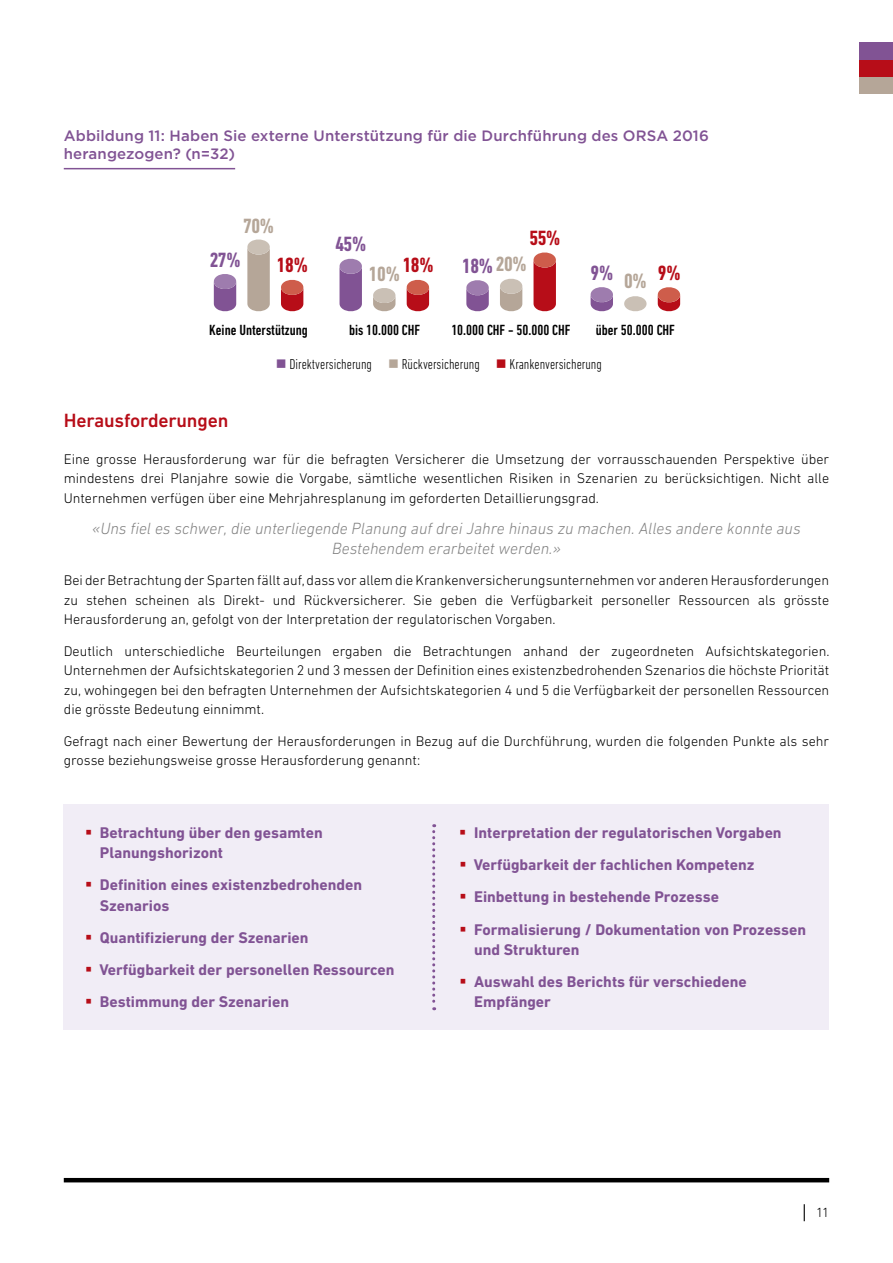
<style>
.page{position:relative;width:893px;height:1263px;background:#fff}
.page>*{position:absolute;margin:0;border:0;box-sizing:border-box;transform-origin:0 0}
.t1{font:700 condensed 21px "DIN Next LT Pro";letter-spacing:-.025em;color:#815394}
.t2{font:700 condensed 21px "DIN Next LT Pro";color:#b70d18}
.t3{font:700 condensed 21px "DIN Next LT Pro";color:#b5a698}
.t4{font:500 19.5px "DIN Next LT Pro";letter-spacing:-.01em;color:#b70d18}
.t5{font:italic 300 16.5px/19.5px "DIN Next LT Pro";color:#7f7f7f;text-align:center}
.t6{font:700 15.75px/20.2px "DIN Next LT Pro";color:#815394}
.t7{font:500 15px/18px "Gotham";letter-spacing:.01em;color:#815394}
.t8{font:500 condensed 15px "DIN Next LT Pro";color:#000}
.t9{font:300 condensed 14.55px "DIN Next LT Pro";color:#000}
.t10{font:300 14.25px/19.5px "DIN Next LT Pro";color:#000;text-align:justify}
.t11{font:300 13.5px "DIN Next LT Pro";color:#000}
.s1{color:#b5a698}
.s2{color:#815394}
.s3{color:#b70d18}
</style>
<div class="page">
<div style="left:859px;top:76px;width:34px;height:17px;background:#b5a698"></div>
<div style="left:859px;top:59px;width:34px;height:17px;background:#b70d18"></div>
<div style="left:859px;top:43px;width:34px;height:17px;background:#815394"></div>
<hr style="left:64px;top:1178px;width:765px;height:4px;background:#000">
<svg style="left:804px;top:1204px;width:1px;height:17px"></svg>
<hr style="left:64px;top:168px;width:171px;height:1px;background:#815394">
<svg style="left:213px;top:274px;width:24px;height:38px"></svg>
<svg style="left:247px;top:239px;width:23px;height:73px"></svg>
<svg style="left:281px;top:279px;width:23px;height:33px"></svg>
<svg style="left:500px;top:278px;width:23px;height:34px"></svg>
<svg style="left:339px;top:258px;width:23px;height:54px"></svg>
<svg style="left:373px;top:288px;width:23px;height:24px"></svg>
<svg style="left:406px;top:279px;width:24px;height:33px"></svg>
<svg style="left:590px;top:287px;width:23px;height:25px"></svg>
<svg style="left:624px;top:296px;width:23px;height:16px"></svg>
<svg style="left:657px;top:287px;width:24px;height:25px"></svg>
<svg style="left:466px;top:280px;width:23px;height:32px"></svg>
<svg style="left:533px;top:252px;width:23px;height:60px"></svg>
<div style="left:64px;top:804px;width:765px;height:226px;background:#f1edf6"></div>
<svg style="left:432px;top:824px;width:3px;height:186px"></svg>
<p class="t7" style="left:64px;top:127px;width:647px">Abbildung 11: Haben Sie externe Unterstützung für die Durchführung des ORSA 2016 herangezogen? (n=32)</p>
<h1 class="t3" style="left:243px;top:213px;width:33px">70%</h1>
<h1 class="t2" style="left:529px;top:226px;width:33px">55%</h1>
<h1 class="t1" style="left:335px;top:232px;width:33px">45%</h1>
<h1 class="t1" style="left:210px;top:248px;width:33px">27%</h1>
<h1 class="t2" style="left:277px;top:253px;width:33px">18%</h1>
<h1 class="t1" style="left:462px;top:254px;width:66px">18% <span class="s1">20%</span></h1>
<h1 class="t2" style="left:403px;top:253px;width:33px">18%</h1>
<h1 class="t3" style="left:369px;top:262px;width:33px">10%</h1>
<h1 class="t1" style="left:590px;top:261px;width:25px">9%</h1>
<h1 class="t2" style="left:658px;top:261px;width:25px">9%</h1>
<h1 class="t3" style="left:624px;top:269px;width:25px">0%</h1>
<p class="t8" style="left:209px;top:322px;width:100px">Keine Unterstützung</p>
<p class="t8" style="left:349px;top:322px;width:73px">bis 10.000 CHF</p>
<p class="t8" style="left:451px;top:322px;width:121px">10.000 CHF - 50.000 CHF</p>
<p class="t8" style="left:596px;top:322px;width:80px">über 50.000 CHF</p>
<p class="t9" style="left:276px;top:356px;width:327px"><span class="s2">■</span> Direktversicherung <span class="s1">■</span> Rückversicherung <span class="s3">■</span> Krankenversicherung</p>
<h2 class="t4" style="left:64px;top:409px;width:166px">Herausforderungen</h2>
<p class="t10" style="left:64px;top:449px;width:767px">Eine grosse Herausforderung war für die befragten Versicherer die Umsetzung der vorrausschauenden Perspektive über mindestens drei Planjahre sowie die Vorgabe, sämtliche wesentlichen Risiken in Szenarien zu berücksichtigen. Nicht alle Unternehmen verfügen über eine Mehrjahresplanung im geforderten Detaillierungsgrad.</p>
<p class="t5" style="left:92px;top:519px;width:710px">«Uns fiel es schwer, die unterliegende Planung auf drei Jahre hinaus zu machen. Alles andere konnte aus<br>Bestehendem erarbeitet werden.»</p>
<p class="t10" style="left:64px;top:571px;width:767px">Bei der Betrachtung der Sparten fällt auf, dass vor allem die Krankenversicherungsunternehmen vor anderen Herausforderungen zu stehen scheinen als Direkt- und Rückversicherer. Sie geben die Verfügbarkeit personeller Ressourcen als grösste Herausforderung an, gefolgt von der Interpretation der regulatorischen Vorgaben.</p>
<p class="t10" style="left:64px;top:641px;width:767px">Deutlich unterschiedliche Beurteilungen ergaben die Betrachtungen anhand der zugeordneten Aufsichtskategorien.<br>Unternehmen der Aufsichtskategorien 2 und 3 messen der Definition eines existenzbedrohenden Szenarios die höchste Priorität zu, wohingegen bei den befragten Unternehmen der Aufsichtskategorien 4 und 5 die Verfügbarkeit der personellen Ressourcen die grösste Bedeutung einnimmt.</p>
<p class="t10" style="left:64px;top:731px;width:767px">Gefragt nach einer Bewertung der Herausforderungen in Bezug auf die Durchführung, wurden die folgenden Punkte als sehr grosse beziehungsweise grosse Herausforderung genannt:</p>
<p class="t6" style="left:100px;top:822px;width:224px;text-indent:-15px"><span class="s3">▪</span> Betrachtung über den gesamten<br>Planungshorizont</p>
<p class="t6" style="left:100px;top:875px;width:264px;text-indent:-15px"><span class="s3">▪</span> Definition eines existenzbedrohenden<br>Szenarios</p>
<p class="t6" style="left:85px;top:927px;width:225px"><span class="s3">▪</span> Quantifizierung der Szenarien</p>
<p class="t6" style="left:85px;top:959px;width:311px"><span class="s3">▪</span> Verfügbarkeit der personellen Ressourcen</p>
<p class="t6" style="left:85px;top:992px;width:206px"><span class="s3">▪</span> Bestimmung der Szenarien</p>
<p class="t6" style="left:459px;top:822px;width:324px"><span class="s3">▪</span> Interpretation der regulatorischen Vorgaben</p>
<p class="t6" style="left:459px;top:854px;width:297px"><span class="s3">▪</span> Verfügbarkeit der fachlichen Kompetenz</p>
<p class="t6" style="left:459px;top:887px;width:261px"><span class="s3">▪</span> Einbettung in bestehende Prozesse</p>
<p class="t6" style="left:474px;top:919px;width:334px;text-indent:-15px"><span class="s3">▪</span> Formalisierung / Dokumentation von Prozessen und Strukturen</p>
<p class="t6" style="left:474px;top:972px;width:274px;text-indent:-15px"><span class="s3">▪</span> Auswahl des Berichts für verschiedene<br>Empfänger</p>
<p class="t11" style="left:816px;top:1205px;width:15px">11</p>
</div>
